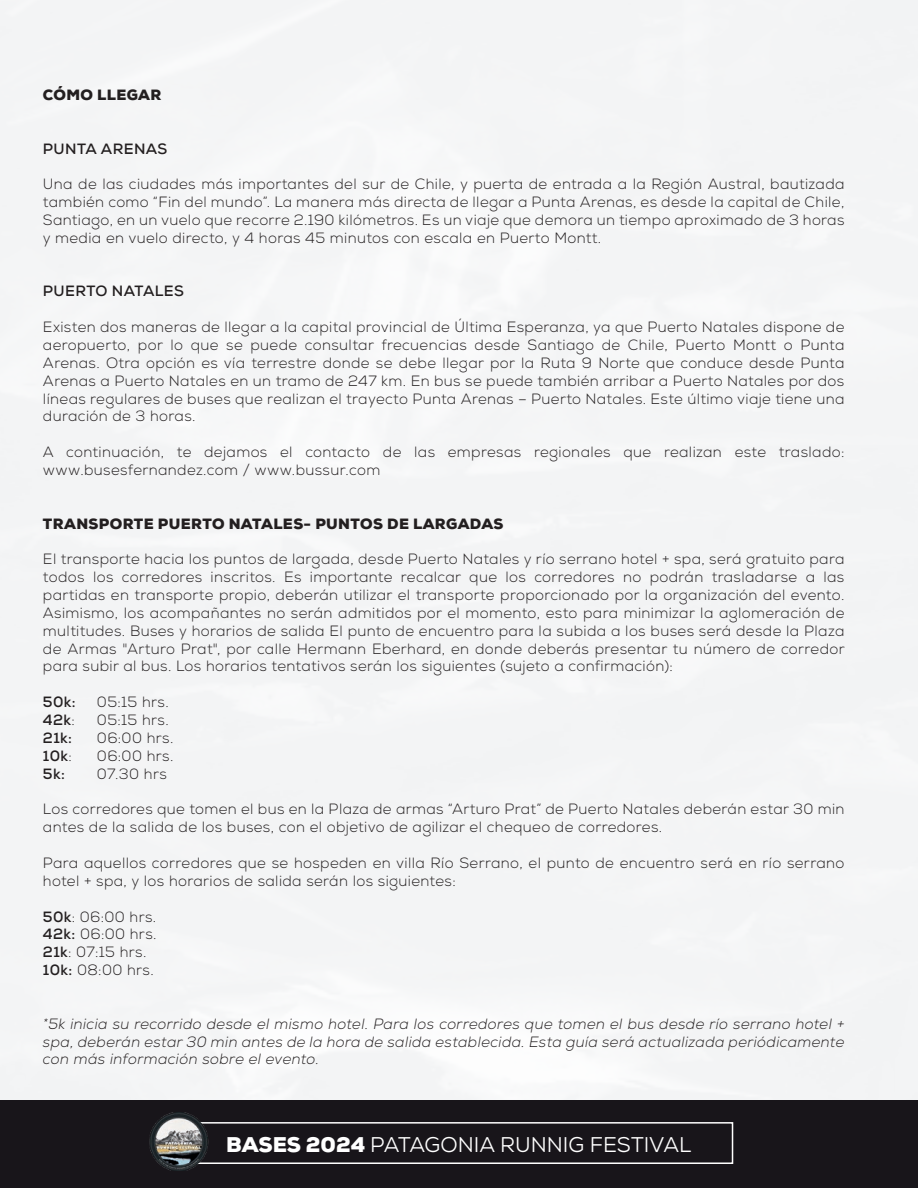
<style>
.page{position:relative;width:918px;height:1188px;background:#fff}
.page>*{position:absolute;margin:0;border:0;box-sizing:border-box;transform-origin:0 0}
.t1{font:21.3px "Nexa";color:#fff}
.t2{font:300 14.85px/17.9px "Nexa";letter-spacing:.025em;color:#231f20}
.t3{font:italic 300 14.85px/17.9px "Nexa";letter-spacing:.025em;color:#231f20;text-align:justify}
.t4{font:900 14.85px "Nexa";letter-spacing:.025em;color:#231f20}
.t5{font:700 14.85px "Nexa";letter-spacing:.025em;color:#231f20}
.s1{font-weight:300}
.s2{font-weight:700}
.s3{font-weight:900}
</style>
<div class="page">
<div style="left:0;top:1100px;width:918px;height:88px;background:#18151a"></div>
<div style="left:186px;top:1122px;width:547px;height:42px;border:2px solid #fff"></div>
<img style="left:149px;top:1112px;width:61px;height:58px">
<p class="t4" style="left:43px;top:85px;width:120px">CÓMO LLEGAR</p>
<p class="t5" style="left:43px;top:139px;width:126px">PUNTA ARENAS</p>
<p class="t2" style="left:43px;top:176px;width:803px;text-align:justify">Una de las ciudades más importantes del sur de Chile, y puerta de entrada a la Región Austral, bautizada también como “Fin del mundo”. La manera más directa de llegar a Punta Arenas, es desde la capital de Chile, Santiago, en un vuelo que recorre 2.190 kilómetros. Es un viaje que demora un tiempo aproximado de 3 horas y media en vuelo directo, y 4 horas 45 minutos con escala en Puerto Montt.</p>
<p class="t5" style="left:43px;top:282px;width:142px">PUERTO NATALES</p>
<p class="t2" style="left:43px;top:319px;width:803px;text-align:justify">Existen dos maneras de llegar a la capital provincial de Última Esperanza, ya que Puerto Natales dispone de aeropuerto, por lo que se puede consultar frecuencias desde Santiago de Chile, Puerto Montt o Punta Arenas. Otra opción es vía terrestre donde se debe llegar por la Ruta 9 Norte que conduce desde Punta Arenas a Puerto Natales en un tramo de 247 km. En bus se puede también arribar a Puerto Natales por dos líneas regulares de buses que realizan el trayecto Punta Arenas – Puerto Natales. Este último viaje tiene una duración de 3 horas.</p>
<p class="t2" style="left:43px;top:444px;width:803px">A continuación, te dejamos el contacto de las empresas regionales que realizan este traslado: www.busesfernandez.com / www.bussur.com</p>
<p class="t4" style="left:43px;top:514px;width:462px">TRANSPORTE PUERTO NATALES- PUNTOS DE LARGADAS</p>
<p class="t2" style="left:43px;top:551px;width:803px;text-align:justify">El transporte hacia los puntos de largada, desde Puerto Natales y río serrano hotel + spa, será gratuito para todos los corredores inscritos. Es importante recalcar que los corredores no podrán trasladarse a las partidas en transporte propio, deberán utilizar el transporte proporcionado por la organización del evento.<br>Asimismo, los acompañantes no serán admitidos por el momento, esto para minimizar la aglomeración de multitudes. Buses y horarios de salida El punto de encuentro para la subida a los buses será desde la Plaza de Armas "Arturo Prat", por calle Hermann Eberhard, en donde deberás presentar tu número de corredor para subir al bus. Los horarios tentativos serán los siguientes (sujeto a confirmación):</p>
<p class="t5" style="left:43px;top:693px;width:34px">50k:</p>
<p class="t2" style="left:97px;top:694px;width:73px">05:15 hrs.</p>
<p class="t5" style="left:43px;top:710px;width:34px">42k<span class="s1">:</span></p>
<p class="t2" style="left:97px;top:711px;width:73px">05:15 hrs.</p>
<p class="t5" style="left:43px;top:728px;width:31px">21k:</p>
<p class="t2" style="left:97px;top:729px;width:78px">06:00 hrs.</p>
<p class="t5" style="left:43px;top:746px;width:31px">10k<span class="s1">:</span></p>
<p class="t2" style="left:97px;top:747px;width:78px">06:00 hrs.</p>
<p class="t5" style="left:43px;top:764px;width:23px">5k:</p>
<p class="t2" style="left:97px;top:765px;width:71px">07.30 hrs</p>
<p class="t2" style="left:43px;top:801px;width:803px">Los corredores que tomen el bus en la Plaza de armas “Arturo Prat” de Puerto Natales deberán estar 30 min antes de la salida de los buses, con el objetivo de agilizar el chequeo de corredores.</p>
<p class="t2" style="left:43px;top:854px;width:803px">Para aquellos corredores que se hospeden en villa Río Serrano, el punto de encuentro será en río serrano hotel + spa, y los horarios de salida serán los siguientes:</p>
<p class="t2" style="left:43px;top:908px;width:115px"><span class="s2">50k</span>: 06:00 hrs.<br><span class="s2">42k:</span> 06:00 hrs.<br><span class="s2">21k</span>: 07:15 hrs.<br><span class="s2">10k:</span> 08:00 hrs.</p>
<p class="t3" style="left:43px;top:1015px;width:803px">*5k inicia su recorrido desde el mismo hotel. Para los corredores que tomen el bus desde río serrano hotel + spa, deberán estar 30 min antes de la hora de salida establecida. Esta guía será actualizada periódicamente con más información sobre el evento.</p>
<h1 class="t1" style="left:226px;top:1131px;width:467px"><span class="s3">BASES 2024</span> PATAGONIA RUNNIG FESTIVAL</h1>
</div>
